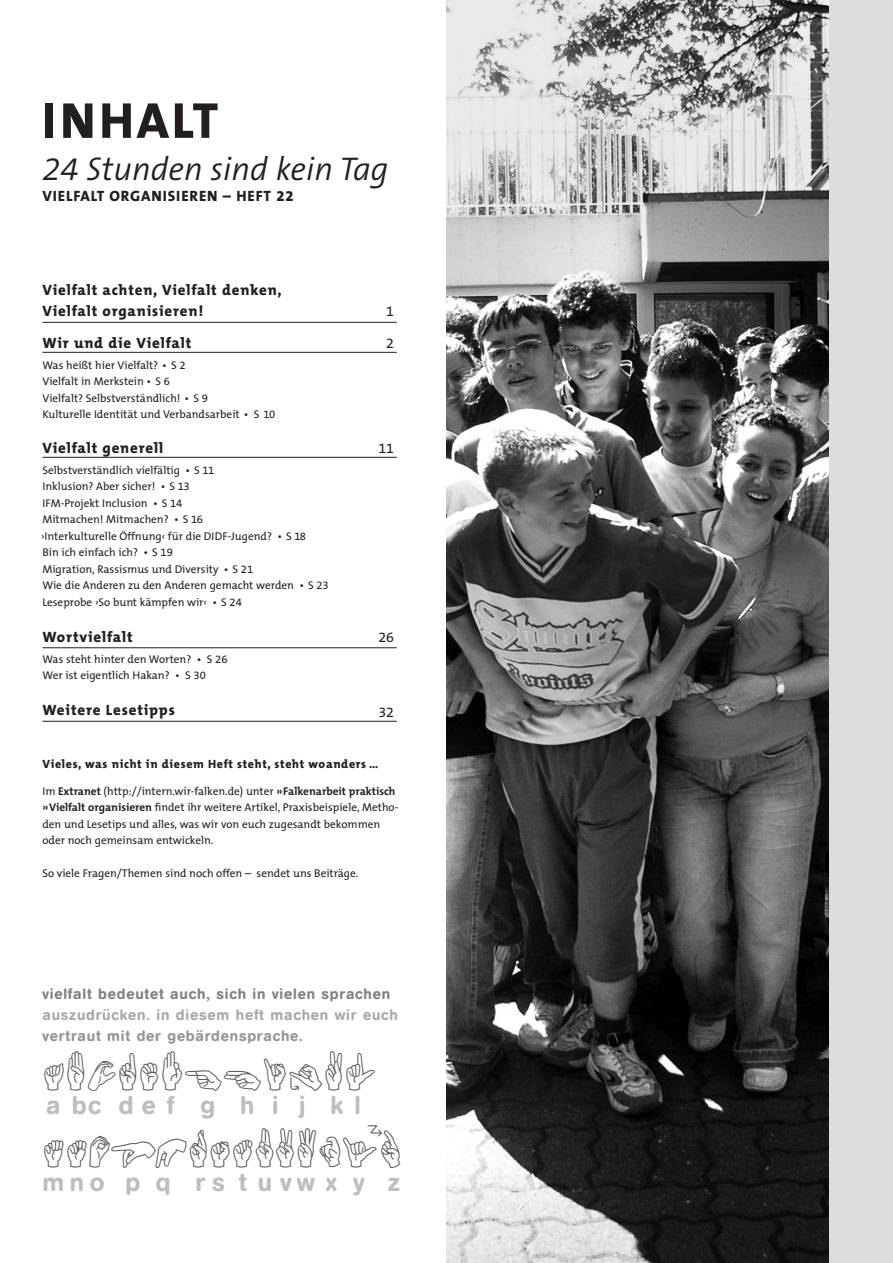
<style>
.page{position:relative;width:893px;height:1263px;background:#fff}
.page>*{position:absolute;margin:0;border:0;box-sizing:border-box;transform-origin:0 0}
.t1{font:800 51px "The Mix B8";letter-spacing:.055em;color:#231f20}
.t2{font:45px/76.5px "Mini Pics ASL";color:#58595b}
.t3{font:italic 300 33px "The Sans B4";color:#231f20}
.t4{font:500 25.5px "AG Book Rounded";letter-spacing:.225em;color:#bcbec0}
.t5{font:800 15px/21px "The Mix B8";letter-spacing:.055em;color:#231f20}
.t6{font:500 15px "AG Book Rounded";letter-spacing:.055em;color:#808285}
.t7{font:500 15px "AG Book Rounded";letter-spacing:.055em;color:#a7a9ac}
.t8{font:500 15px "AG Book Rounded";letter-spacing:.055em;color:#939598}
.t9{font:14.25px "The Mix B5 Plain";color:#231f20}
.t10{font:800 12px "The Mix B8";letter-spacing:.055em;color:#231f20}
.t11{font:11.25px/16.5px "The Mix B5 Plain";color:#231f20}
.s1{font-family:"The Mix B7";font-weight:700}
</style>
<div class="page">
<img style="left:446px;top:0;width:383px;height:1263px">
<div style="left:829px;top:0;width:63px;height:1263px;background:#dcddde"></div>
<hr style="left:42px;top:322px;width:355px;height:1px;background:#231f20">
<hr style="left:42px;top:352px;width:355px;height:1px;background:#231f20">
<hr style="left:42px;top:457px;width:355px;height:1px;background:#231f20">
<hr style="left:42px;top:647px;width:355px;height:1px;background:#231f20">
<hr style="left:42px;top:721px;width:355px;height:1px;background:#231f20">
<h1 class="t1" style="left:42px;top:99px;width:177px">INHALT</h1>
<h3 class="t3" style="left:42px;top:154px;width:348px">24 Stunden sind kein Tag</h3>
<h3 class="t5" style="left:42px;top:186px;width:253px">VIELFALT ORGANISIEREN – HEFT 22</h3>
<h3 class="t5" style="left:42px;top:281px;width:241px">Vielfalt achten, Vielfalt denken,<br>Vielfalt organisieren!</h3>
<h3 class="t5" style="left:42px;top:333px;width:150px">Wir und die Vielfalt</h3>
<p class="t11" style="left:42px;top:358px;width:234px">Was heißt hier Vielfalt? • S 2<br>Vielfalt in Merkstein • S 6<br>Vielfalt? Selbstverständlich! • S 9<br>Kulturelle Identität und Verbandsarbeit • S 10</p>
<h3 class="t5" style="left:42px;top:438px;width:122px">Vielfalt generell</h3>
<p class="t11" style="left:41px;top:462px;width:289px">Selbstverständlich vielfältig • S 11<br>Inklusion? Aber sicher! • S 13<br>IFM-Projekt Inclusion • S 14<br>Mitmachen! Mitmachen? • S 16<br>›Interkulturelle Öffnung‹ für die DIDF-Jugend? • S 18<br>Bin ich einfach ich? • S 19<br>Migration, Rassismus und Diversity • S 21<br>Wie die Anderen zu den Anderen gemacht werden • S 23<br>Leseprobe ›So bunt kämpfen wir‹ • S 24</p>
<h3 class="t5" style="left:42px;top:627px;width:92px">Wortvielfalt</h3>
<p class="t11" style="left:42px;top:651px;width:187px">Was steht hinter den Worten? • S 26<br>Wer ist eigentlich Hakan? • S 30</p>
<h3 class="t5" style="left:42px;top:701px;width:134px">Weitere Lesetipps</h3>
<p class="t9" style="left:386px;top:305px;width:9px">1</p>
<p class="t9" style="left:386px;top:337px;width:9px">2</p>
<p class="t9" style="left:378px;top:442px;width:17px">11</p>
<p class="t9" style="left:378px;top:631px;width:17px">26</p>
<p class="t9" style="left:378px;top:706px;width:17px">32</p>
<p class="t10" style="left:42px;top:759px;width:337px">Vieles, was nicht in diesem Heft steht, steht woanders …</p>
<p class="t11" style="left:42px;top:783px;width:357px">Im <span class="s1">Extranet</span> (http://intern.wir-falken.de) unter <span class="s1">»Falkenarbeit praktisch »Vielfalt organisieren</span> findet ihr weitere Artikel, Praxisbeispiele, Metho&shy;den und Lesetips und alles, was wir von euch zugesandt bekommen oder noch gemeinsam entwickeln.</p>
<p class="t11" style="left:42px;top:866px;width:318px">So viele Fragen/Themen sind noch offen – sendet uns Beiträge.</p>
<h3 class="t6" style="left:42px;top:988px;width:349px">vielfalt bedeutet auch, sich in vielen sprachen</h3>
<h3 class="t7" style="left:42px;top:1009px;width:357px">auszudrücken. in diesem heft machen wir euch</h3>
<h3 class="t8" style="left:42px;top:1030px;width:262px">vertraut mit der gebärdensprache.</h3>
<h2 class="t2" style="left:42px;top:1036px;width:361px">ABCDEFGHIJKL<br>MNOPQRSTUVWXYZ</h2>
<h3 class="t4" style="left:46px;top:1096px;width:316px">a bc d e f g h i j k l</h3>
<h3 class="t4" style="left:42px;top:1172px;width:359px">mno p q rs t uvw x y z</h3>
</div>
